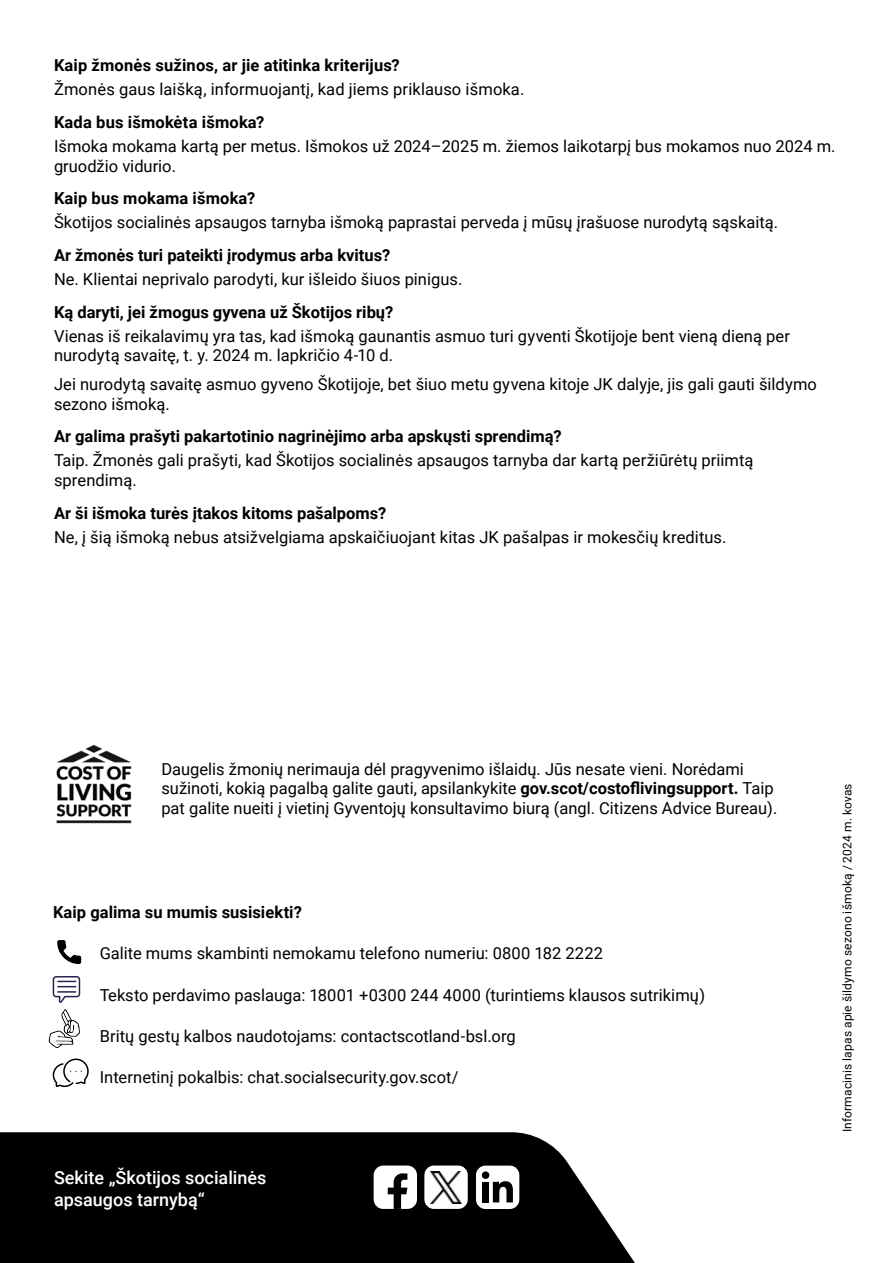
<style>
.page{position:relative;width:893px;height:1263px;background:#fff}
.page>*{position:absolute;margin:0;border:0;box-sizing:border-box;transform-origin:0 0}
.t1{font:500 18px/21.6px "Roboto";color:#fff}
.text_tab_10mm{font:16.5px/19.8px "Roboto";color:#000}
.Body_text{font:700 16.5px "Roboto";color:#000}
.Body_text-2{font:16.5px "Roboto";letter-spacing:.005em;color:#000}
.hd_15pt{font:700 16.5px "Roboto";letter-spacing:.005em;color:#000}
.head_11pt{font:12px "Roboto";letter-spacing:.015em;color:#000}
.s1{font-weight:700}
</style>
<div class="page">
<svg style="left:0;top:1132px;width:635px;height:131px;background:#141414"></svg>
<svg style="left:57px;top:940px;width:25px;height:24px"></svg>
<svg style="left:52px;top:1058px;width:37px;height:30px"></svg>
<svg style="left:49px;top:976px;width:32px;height:72px"></svg>
<div style="left:374px;top:1165px;width:43px;height:44px;background:#fff;border-radius:10px"></div>
<svg style="left:388px;top:1173px;width:19px;height:36px"></svg>
<div style="left:424px;top:1165px;width:44px;height:44px;background:#fff;border-radius:10px"></div>
<div style="left:476px;top:1165px;width:43px;height:44px;background:#fff;border-radius:9px"></div>
<div style="left:482px;top:1182px;width:7px;height:20px;background:#000"></div>
<div style="left:482px;top:1171px;width:7px;height:8px;background:#000;border-radius:50%"></div>
<svg style="left:493px;top:1181px;width:20px;height:21px"></svg>
<img style="left:431px;top:1171px;width:31px;height:32px">
<img style="left:56px;top:745px;width:76px;height:79px">
<p class="Body_text" style="left:54px;top:54px;width:347px">Kaip žmonės sužinos, ar jie atitinka kriterijus?</p>
<p class="Body_text-2" style="left:54px;top:78px;width:472px">Žmonės gaus laišką, informuojantį, kad jiems priklauso išmoka.</p>
<p class="Body_text" style="left:54px;top:110px;width:212px">Kada bus išmokėta išmoka?</p>
<p class="text_tab_10mm" style="left:54px;top:136px;width:783px">Išmoka mokama kartą per metus. Išmokos už 2024–2025 m. žiemos laikotarpį bus mokamos nuo 2024 m. gruodžio vidurio.</p>
<p class="Body_text" style="left:54px;top:187px;width:203px">Kaip bus mokama išmoka?</p>
<p class="text_tab_10mm" style="left:54px;top:212px;width:726px">Škotijos socialinės apsaugos tarnyba išmoką paprastai perveda į mūsų įrašuose nurodytą sąskaitą.</p>
<p class="Body_text" style="left:54px;top:243px;width:338px">Ar žmonės turi pateikti įrodymus arba kvitus?</p>
<p class="text_tab_10mm" style="left:54px;top:269px;width:410px">Ne. Klientai neprivalo parodyti, kur išleido šiuos pinigus.</p>
<p class="Body_text" style="left:54px;top:300px;width:341px">Ką daryti, jei žmogus gyvena už Škotijos ribų?</p>
<p class="text_tab_10mm" style="left:54px;top:325px;width:737px">Vienas iš reikalavimų yra tas, kad išmoką gaunantis asmuo turi gyventi Škotijoje bent vieną dieną per nurodytą savaitę, t. y. 2024 m. lapkričio 4-10 d.</p>
<p class="text_tab_10mm" style="left:54px;top:373px;width:764px">Jei nurodytą savaitę asmuo gyveno Škotijoje, bet šiuo metu gyvena kitoje JK dalyje, jis gali gauti šildymo sezono išmoką.</p>
<p class="Body_text" style="left:54px;top:425px;width:509px">Ar galima prašyti pakartotinio nagrinėjimo arba apskųsti sprendimą?</p>
<p class="text_tab_10mm" style="left:54px;top:450px;width:701px">Taip. Žmonės gali prašyti, kad Škotijos socialinės apsaugos tarnyba dar kartą peržiūrėtų priimtą sprendimą.</p>
<p class="Body_text" style="left:54px;top:501px;width:334px">Ar ši išmoka turės įtakos kitoms pašalpoms?</p>
<p class="text_tab_10mm" style="left:54px;top:526px;width:674px">Ne, į šią išmoką nebus atsižvelgiama apskaičiuojant kitas JK pašalpas ir mokesčių kreditus.</p>
<p class="text_tab_10mm" style="left:161px;top:758px;width:617px">Daugelis žmonių nerimauja dėl pragyvenimo išlaidų. Jūs nesate vieni. Norėdami sužinoti, kokią pagalbą galite gauti, apsilankykite <span class="s1">gov.scot/costoflivingsupport.</span> Taip pat galite nueiti į vietinį Gyventojų konsultavimo biurą (angl. Citizens Advice Bureau).</p>
<p class="hd_15pt" style="left:53px;top:901px;width:250px">Kaip galima su mumis susisiekti?</p>
<p class="text_tab_10mm" style="left:100px;top:943px;width:505px">Galite mums skambinti nemokamu telefono numeriu: 0800 182 2222</p>
<p class="text_tab_10mm" style="left:100px;top:984px;width:607px">Teksto perdavimo paslauga: 18001 +0300 244 4000 (turintiems klausos sutrikimų)</p>
<p class="text_tab_10mm" style="left:100px;top:1025px;width:418px">Britų gestų kalbos naudotojams: contactscotland-bsl.org</p>
<p class="text_tab_10mm" style="left:100px;top:1067px;width:360px">Internetinį pokalbis: chat.socialsecurity.gov.scot/</p>
<p class="t1" style="left:54px;top:1166px;width:214px">Sekite „Škotijos socialinės apsaugos tarnybą“</p>
<p class="head_11pt" style="left:839px;top:1132px;width:350px;rotate:-90deg">Informacinis lapas apie šildymo sezono išmoką / 2024 m. kovas</p>
</div>
